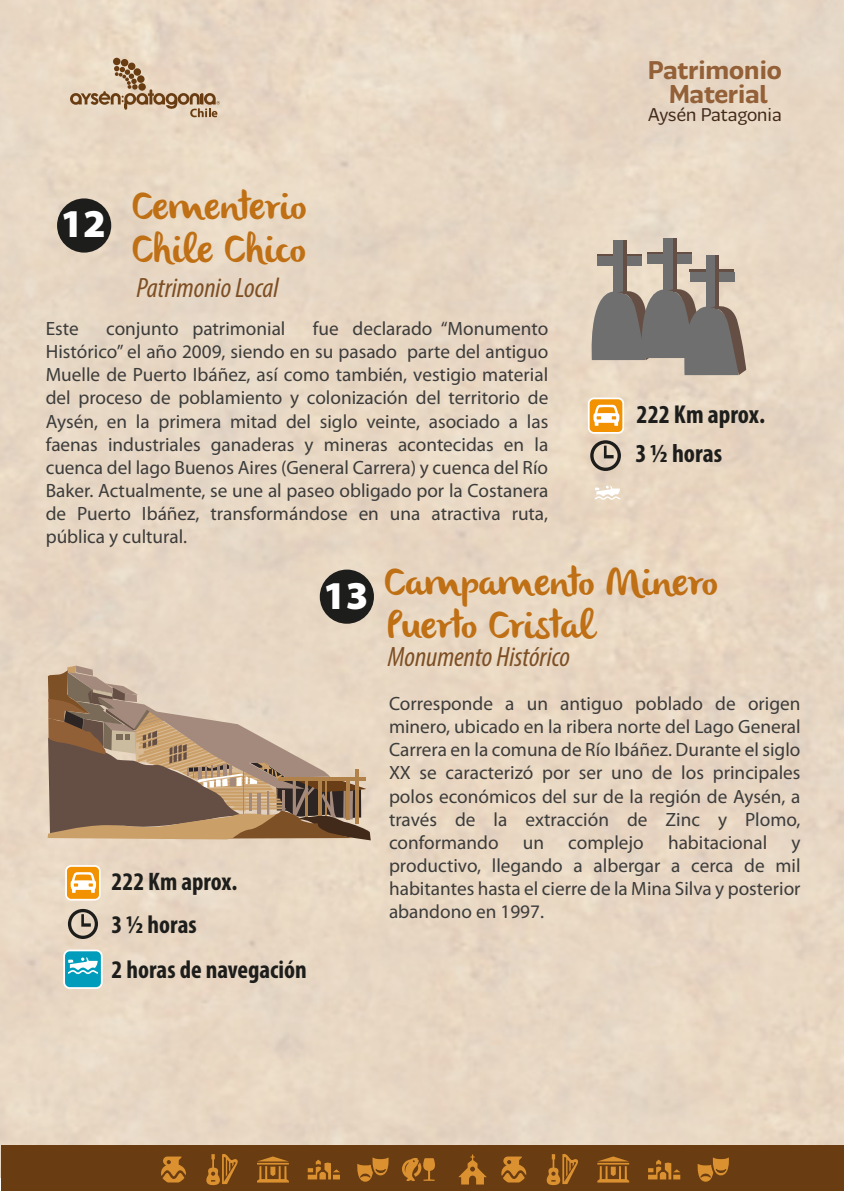
<style>
.page{position:relative;width:844px;height:1191px;background:#fff}
.page>*{position:absolute;margin:0;border:0;box-sizing:border-box;transform-origin:0 0}
.t1{font:40.25px/42.7px "Olivier";color:#bf6f14}
.t2{font:900 39.55px "Myriad Pro";color:#fff}
.t3{font:italic condensed 28px "Myriad Pro";color:#7e4f24}
.t4{font:700 condensed 25.9px "Myriad Pro";color:#1d1d1b}
.t5{font:700 condensed 25.38px "Myriad Pro";color:#1d1d1b}
.t6{font:700 25.2px "Chilena";color:#936037}
.t7{font:19.25px/23.1px "Myriad Pro";color:#3c3c3b;text-align:justify}
.t8{font:18.2px "Chilena";color:#432919}
</style>
<div class="page">
<div style="left:0;top:0;width:843px;height:1177px;background:#e8d7c3"></div>
<hr style="left:596px;top:254px;width:45px;height:3px;background:#654f44">
<div style="left:613px;top:240px;width:10px;height:54px;background:#706f6f"></div>
<div style="left:597px;top:257px;width:44px;height:9px;background:#706f6f"></div>
<hr style="left:623px;top:240px;width:3px;height:54px;background:#654f44">
<hr style="left:646px;top:252px;width:45px;height:3px;background:#654f44">
<div style="left:663px;top:238px;width:10px;height:54px;background:#706f6f"></div>
<div style="left:647px;top:255px;width:44px;height:9px;background:#706f6f"></div>
<svg style="left:673px;top:238px;width:3px;height:43px"></svg>
<hr style="left:689px;top:269px;width:45px;height:3px;background:#654f44">
<div style="left:706px;top:255px;width:10px;height:54px;background:#706f6f"></div>
<div style="left:689px;top:272px;width:45px;height:9px;background:#706f6f"></div>
<hr style="left:715px;top:255px;width:3px;height:54px;background:#654f44">
<svg style="left:587px;top:281px;width:159px;height:94px;background:#938b84"></svg>
<div style="left:57px;top:198px;width:54px;height:55px;background:#1d1d1b;border-radius:50%"></div>
<svg style="left:70px;top:58px;width:150px;height:59px;background:#d1bba2"></svg>
<div style="left:320px;top:569px;width:54px;height:55px;background:#1d1d1b;border-radius:50%"></div>
<svg style="left:68px;top:909px;width:30px;height:30px"></svg>
<div style="left:66px;top:866px;width:34px;height:33px;background:#f39200;border-radius:5px"></div>
<div style="left:65px;top:865px;width:36px;height:35px;border:2px solid #fff;border-radius:5px"></div>
<svg style="left:71px;top:872px;width:25px;height:21px"></svg>
<div style="left:64px;top:950px;width:38px;height:38px;background:#009cbb;border-radius:6px"></div>
<div style="left:63px;top:949px;width:40px;height:40px;border:2px solid #fff;border-radius:6px"></div>
<svg style="left:68px;top:957px;width:30px;height:17px"></svg>
<svg style="left:48px;top:665px;width:323px;height:175px;background:#ad957e"></svg>
<svg style="left:594px;top:485px;width:26px;height:15px"></svg>
<svg style="left:590px;top:440px;width:30px;height:31px"></svg>
<div style="left:588px;top:398px;width:35px;height:35px;background:#f39200;border-radius:5px"></div>
<div style="left:587px;top:397px;width:37px;height:37px;border:2px solid #fff;border-radius:5px"></div>
<svg style="left:593px;top:405px;width:26px;height:21px"></svg>
<div style="left:1px;top:1145px;width:842px;height:46px;background:#693c11"></div>
<svg style="left:161px;top:1156px;width:25px;height:26px"></svg>
<svg style="left:206px;top:1154px;width:32px;height:31px"></svg>
<svg style="left:257px;top:1156px;width:32px;height:26px"></svg>
<svg style="left:458px;top:1154px;width:28px;height:30px"></svg>
<svg style="left:357px;top:1157px;width:32px;height:24px"></svg>
<svg style="left:307px;top:1159px;width:33px;height:20px"></svg>
<svg style="left:402px;top:1158px;width:33px;height:23px"></svg>
<svg style="left:501px;top:1156px;width:25px;height:26px"></svg>
<svg style="left:546px;top:1154px;width:32px;height:31px"></svg>
<svg style="left:597px;top:1156px;width:32px;height:26px"></svg>
<svg style="left:697px;top:1157px;width:32px;height:24px"></svg>
<svg style="left:648px;top:1159px;width:32px;height:20px"></svg>
<h2 class="t2" style="left:60px;top:198px;width:47px">12</h2>
<h1 class="t1" style="left:132px;top:188px;width:176px">Cementerio<br>Chile Chico</h1>
<h3 class="t3" style="left:136px;top:271px;width:144px">Patrimonio Local</h3>
<p class="t7" style="left:46px;top:317px;width:504px;text-indent:267px">fue declarado “Monumento Histórico” el año 2009, siendo en su pasado parte del antiguo Muelle de Puerto Ibáñez, así como también, vestigio material del proceso de poblamiento y colonización del territorio de Aysén, en la primera mitad del siglo veinte, asociado a las faenas industriales ganaderas y mineras acontecidas en la cuenca del lago Buenos Aires (General Carrera) y cuenca del Río Baker. Actualmente, se une al paseo obligado por la Costanera de Puerto Ibáñez, transformándose en una atractiva ruta, pública y cultural.</p>
<p class="t7" style="left:46px;top:317px;width:34px">Este</p>
<p class="t7" style="left:106px;top:317px;width:181px">conjunto patrimonial</p>
<h3 class="t6" style="left:648px;top:52px;width:135px">Patrimonio</h3>
<p class="t8" style="left:648px;top:102px;width:135px">Aysén Patagonia</p>
<h3 class="t6" style="left:669px;top:75px;width:100px">Material</h3>
<h3 class="t4" style="left:636px;top:398px;width:130px">222 Km aprox.</h3>
<h3 class="t4" style="left:635px;top:437px;width:88px">3 ½ horas</h3>
<h3 class="t5" style="left:112px;top:866px;width:127px">222 Km aprox.</h3>
<h3 class="t5" style="left:112px;top:909px;width:86px">3 ½ horas</h3>
<h3 class="t5" style="left:112px;top:953px;width:196px">2 horas de navegación</h3>
<h2 class="t2" style="left:323px;top:569px;width:47px">13</h2>
<h1 class="t1" style="left:384px;top:563px;width:335px">Campamento Minero</h1>
<h1 class="t1" style="left:386px;top:606px;width:210px">Puerto Cristal</h1>
<h3 class="t3" style="left:388px;top:639px;width:184px">Monumento Histórico</h3>
<p class="t7" style="left:389px;top:692px;width:413px">Corresponde a un antiguo poblado de origen minero, ubicado en la ribera norte del Lago General Carrera en la comuna de Río Ibáñez. Durante el siglo XX se caracterizó por ser uno de los principales polos económicos del sur de la región de Aysén, a través de la extracción de Zinc y Plomo, conformando</p>
<p class="t7" style="left:522px;top:830px;width:23px">un</p>
<p class="t7" style="left:568px;top:830px;width:77px">complejo</p>
<p class="t7" style="left:667px;top:830px;width:101px">habitacional</p>
<p class="t7" style="left:389px;top:830px;width:413px;text-indent:402px">y productivo, llegando a albergar a cerca de mil habitantes hasta el cierre de la Mina Silva y posterior abandono en 1997.</p>
</div>
